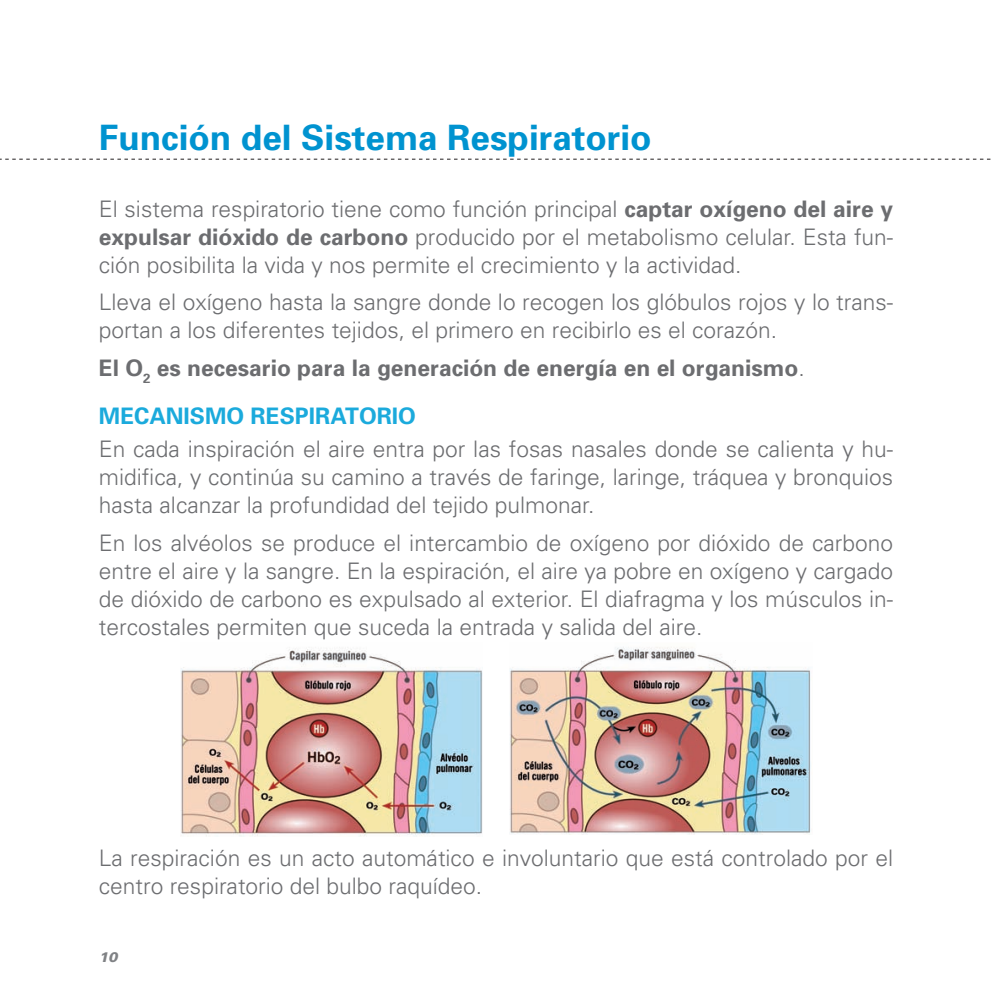
<style>
.page{position:relative;width:992px;height:993px;background:#fff}
.page>*{position:absolute;margin:0;border:0;box-sizing:border-box;transform-origin:0 0}
.t1{font:700 35px "Univers";color:#0093d0}
.t2{font:300 22.75px/28px "Univers";color:#6c6d70;text-align:justify}
.t3{font:700 22.75px/47.8px "Univers";color:#6c6d70}
.t4{font:italic 900 14px "Univers";color:#808285}
.s1{font-weight:700}
.s2{font-weight:300}
.s3{color:#1baadc}
</style>
<div class="page">
<svg style="left:0;top:159px;width:991px;height:1px"></svg>
<img style="left:181px;top:647px;width:301px;height:189px">
<img style="left:510px;top:647px;width:301px;height:187px">
<h1 class="t1" style="left:99px;top:117px;width:554px">Función del Sistema Respiratorio</h1>
<p class="t2" style="left:99px;top:195px;width:795px">El sistema respiratorio tiene como función principal <span class="s1">captar oxígeno del aire y expulsar dióxido de carbono</span> producido por el metabolismo celular. Esta fun&shy;ción posibilita la vida y nos permite el crecimiento y la actividad.</p>
<p class="t2" style="left:99px;top:288px;width:795px">Lleva el oxígeno hasta la sangre donde lo recogen los glóbulos rojos y lo trans&shy;portan a los diferentes tejidos, el primero en recibirlo es el corazón.</p>
<p class="t3" style="left:99px;top:344px;width:707px">El O<sub>2</sub> es necesario para la generación de energía en el organismo<span class="s2">.<br></span><span class="s3">MECANISMO RESPIRATORIO</span></p>
<p class="t2" style="left:99px;top:434px;width:795px">En cada inspiración el aire entra por las fosas nasales donde se calienta y hu&shy;midifica, y continúa su camino a través de faringe, laringe, tráquea y bronquios hasta alcanzar la profundidad del tejido pulmonar.</p>
<p class="t2" style="left:99px;top:528px;width:795px">En los alvéolos se produce el intercambio de oxígeno por dióxido de carbono entre el aire y la sangre. En la espiración, el aire ya pobre en oxígeno y cargado de dióxido de carbono es expulsado al exterior. El diafragma y los músculos in&shy;tercostales permiten que suceda la entrada y salida del aire.</p>
<p class="t2" style="left:99px;top:844px;width:795px">La respiración es un acto automático e involuntario que está controlado por el centro respiratorio del bulbo raquídeo.</p>
<p class="t4" style="left:99px;top:948px;width:20px">10</p>
</div>
